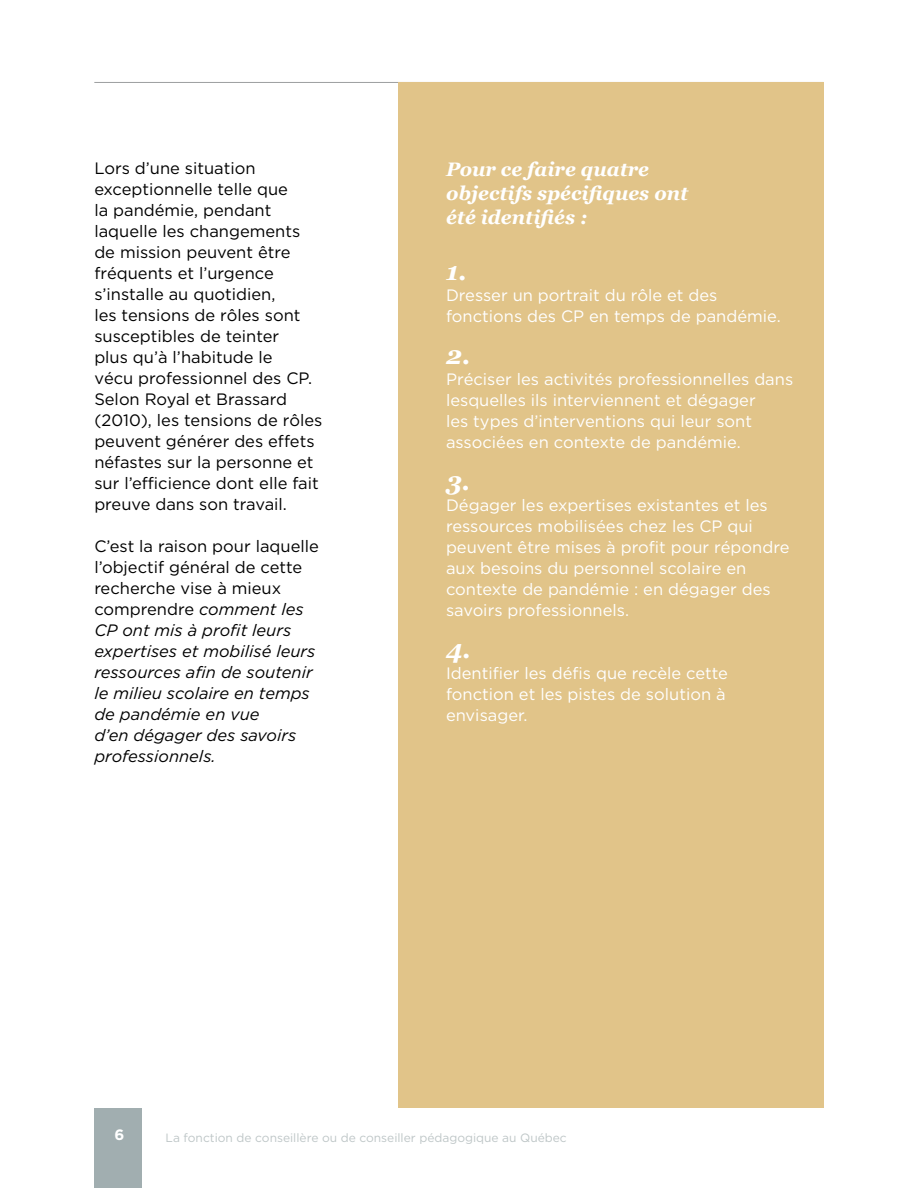
<style>
.page{position:relative;width:918px;height:1188px;background:#fff}
.page>*{position:absolute;margin:0;border:0;box-sizing:border-box;transform-origin:0 0}
.t1{font:italic 700 25.5px "Georgia";color:#fff}
.t2{font:italic 700 19.5px/24px "Georgia";color:#fff}
.t3{font:16.5px/21px "Gotham";color:#fff}
.t4{font:16.5px/21px "Gotham";color:#000}
.t5{font:italic 16.5px/21px "Gotham";color:#000}
.t6{font:700 15px "Gotham";color:#fff}
.t7{font:12px "Gotham";color:#bec6c7}
.s1{font-style:normal}
</style>
<div class="page">
<div style="left:94px;top:1108px;width:48px;height:80px;background:#a1aeb0"></div>
<hr style="left:94px;top:82px;width:730px;height:1px;background:#9c9e9f">
<div style="left:398px;top:82px;width:426px;height:1026px;background:#e1c489"></div>
<p class="t4" style="left:94px;top:157px;width:230px">Lors d’une situation exceptionnelle telle que<br>la pandémie, pendant laquelle les changements de mission peuvent être fréquents et l’urgence s’installe au quotidien,<br>les tensions de rôles sont susceptibles de teinter<br>plus qu’à l’habitude le<br>vécu professionnel des CP.<br>Selon Royal et Brassard (2010), les tensions de rôles peuvent générer des effets néfastes sur la personne et sur l’efficience dont elle fait preuve dans son travail.</p>
<p class="t5" style="left:94px;top:535px;width:226px"><span class="s1">C’est la raison pour laquelle l’objectif général de cette recherche vise à mieux comprendre</span> comment les<br>CP ont mis à profit leurs expertises et mobilisé leurs ressources afin de soutenir le milieu scolaire en temps de pandémie en vue<br>d’en dégager des savoirs professionnels.</p>
<p class="t2" style="left:446px;top:158px;width:244px">Pour ce faire quatre objectifs spécifiques ont été identifiés :</p>
<h1 class="t1" style="left:446px;top:254px;width:22px">1.</h1>
<p class="t3" style="left:446px;top:284px;width:336px">Dresser un portrait du rôle et des fonctions des CP en temps de pandémie.</p>
<h1 class="t1" style="left:446px;top:338px;width:26px">2.</h1>
<p class="t3" style="left:446px;top:368px;width:349px">Préciser les activités professionnelles dans lesquelles ils interviennent et dégager<br>les types d’interventions qui leur sont associées en contexte de pandémie.</p>
<h1 class="t1" style="left:446px;top:464px;width:26px">3.</h1>
<p class="t3" style="left:446px;top:494px;width:345px">Dégager les expertises existantes et les ressources mobilisées chez les CP qui peuvent être mises à profit pour répondre aux besoins du personnel scolaire en contexte de pandémie : en dégager des savoirs professionnels.</p>
<h1 class="t1" style="left:446px;top:632px;width:26px">4.</h1>
<p class="t3" style="left:446px;top:662px;width:284px">Identifier les défis que recèle cette fonction et les pistes de solution à envisager.</p>
<p class="t6" style="left:114px;top:1126px;width:11px">6</p>
<p class="t7" style="left:166px;top:1131px;width:403px">La fonction de conseillère ou de conseiller pédagogique au Québec</p>
</div>
